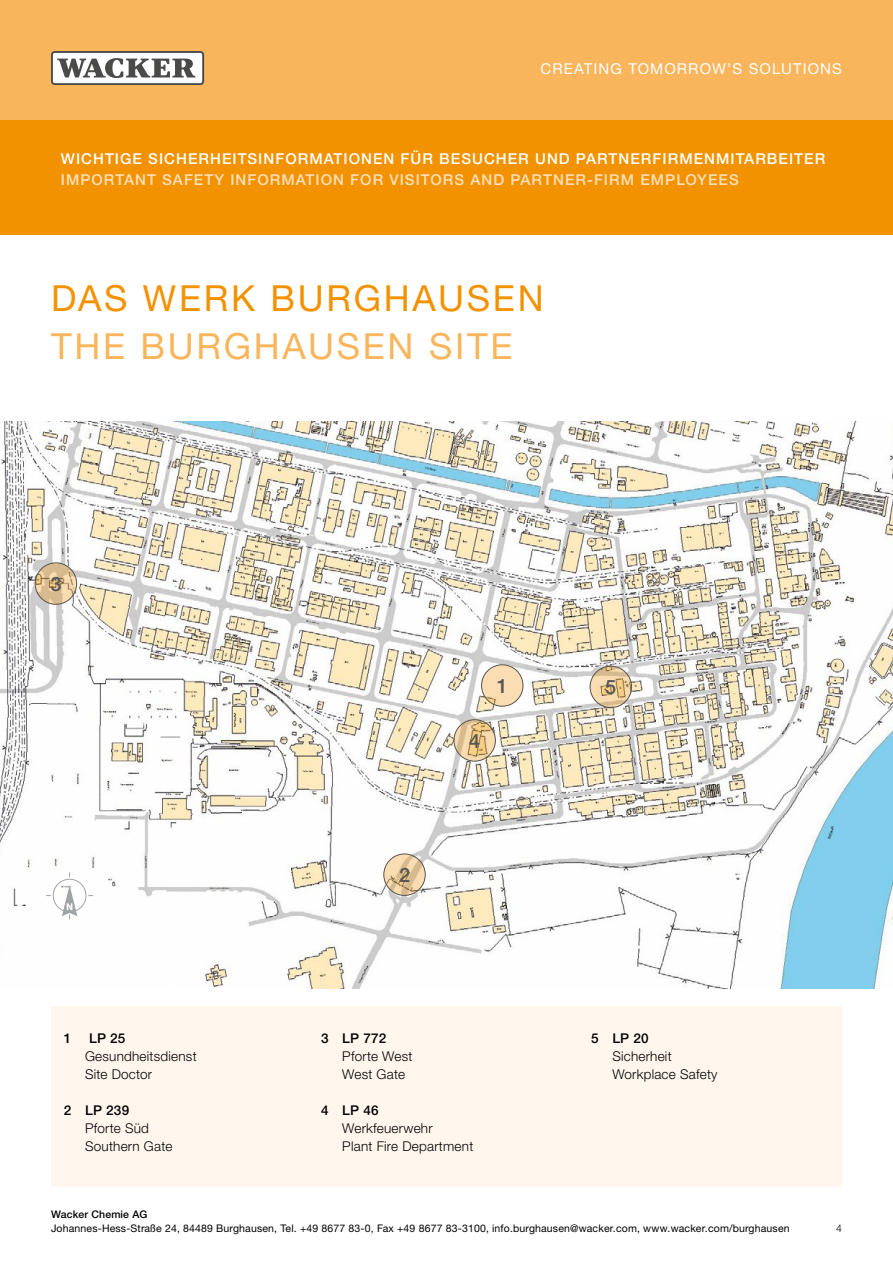
<style>
.page{position:relative;width:893px;height:1263px;background:#fff}
.page>*{position:absolute;margin:0;border:0;box-sizing:border-box;transform-origin:0 0}
.t1{font:36px "Neue Helveticafor WACKER 55";letter-spacing:.075em;color:#f39200}
.t2{font:36px "Neue Helveticafor WACKER 55";letter-spacing:.075em;color:#f9b55c}
.t3{font:19.8px "Neue Helveticafor WACKER 65";color:#575756}
.t4{font:15px "Neue Helveticafor WACKER 65";letter-spacing:.07em;color:#fff}
.t5{font:15px "Neue Helveticafor WACKER 65";letter-spacing:.07em;color:#fee0bc}
.t6{font:15px "Neue Helveticafor WACKER 55";letter-spacing:.075em;color:#fff}
.t7{font:13.5px/18px "Neue Helveticafor WACKER 45";letter-spacing:.015em;color:#000}
.t8{font:13.5px "Neue Helveticafor WACKER 65";letter-spacing:.015em;color:#000}
.t9{font:10.5px "Neue Helveticafor WACKER 55";letter-spacing:.015em;color:#000}
.t10{font:10.5px "Neue Helveticafor WACKER 65";letter-spacing:.015em;color:#000}
.t11{font:10.5px "Neue Helveticafor WACKER 45";color:#000}
</style>
<div class="page">
<div style="left:0;top:0;width:893px;height:234px;background:#f9b55c"></div>
<div style="left:0;top:120px;width:893px;height:114px;background:#f39200"></div>
<svg style="left:51px;top:51px;width:153px;height:34px"></svg>
<div style="left:53px;top:53px;width:149px;height:30px;background:#fff;border-radius:2px"></div>
<svg style="left:57px;top:58px;width:138px;height:20px"></svg>
<img style="left:0;top:422px;width:893px;height:567px">
<div style="left:51px;top:1007px;width:791px;height:180px;background:#fff7ee"></div>
<svg style="left:481px;top:664px;width:42px;height:43px"></svg>
<div style="left:481px;top:664px;width:42px;height:43px;border:1px solid #575756;border-radius:50%"></div>
<svg style="left:383px;top:853px;width:43px;height:43px"></svg>
<div style="left:383px;top:853px;width:43px;height:43px;border:1px solid #575756;border-radius:50%"></div>
<svg style="left:35px;top:562px;width:42px;height:43px"></svg>
<div style="left:35px;top:562px;width:42px;height:43px;border:1px solid #575756;border-radius:50%"></div>
<svg style="left:454px;top:719px;width:42px;height:42px"></svg>
<div style="left:454px;top:719px;width:42px;height:42px;border:1px solid #575756;border-radius:50%"></div>
<div style="left:53px;top:879px;width:33px;height:33px;border:1px solid #9fa4a7;border-radius:50%"></div>
<svg style="left:62px;top:885px;width:15px;height:34px"></svg>
<svg style="left:590px;top:666px;width:42px;height:42px"></svg>
<div style="left:590px;top:666px;width:42px;height:42px;border:1px solid #575756;border-radius:50%"></div>
<h3 class="t6" style="left:541px;top:59px;width:303px">CREATING TOMORROW’S SOLUTIONS</h3>
<h3 class="t4" style="left:61px;top:150px;width:766px">WICHTIGE SICHERHEITSINFORMATIONEN FÜR BESUCHER UND PARTNERFIRMENMITARBEITER</h3>
<h3 class="t5" style="left:61px;top:171px;width:679px">IMPORTANT SAFETY INFORMATION FOR VISITORS AND PARTNER-FIRM EMPLOYEES</h3>
<h1 class="t1" style="left:51px;top:276px;width:494px">DAS WERK BURGHAUSEN</h1>
<h1 class="t2" style="left:51px;top:324px;width:463px">THE BURGHAUSEN SITE</h1>
<h2 class="t3" style="left:50px;top:572px;width:13px">3</h2>
<h2 class="t3" style="left:399px;top:863px;width:13px">2</h2>
<h2 class="t3" style="left:469px;top:729px;width:13px">4</h2>
<h2 class="t3" style="left:497px;top:674px;width:13px">1</h2>
<h2 class="t3" style="left:605px;top:675px;width:13px">5</h2>
<p class="t8" style="left:64px;top:1030px;width:9px">1</p>
<p class="t8" style="left:89px;top:1030px;width:38px">LP 25</p>
<p class="t7" style="left:85px;top:1047px;width:113px">Gesundheitsdienst<br>Site Doctor</p>
<p class="t8" style="left:64px;top:1102px;width:67px">2 LP 239</p>
<p class="t7" style="left:85px;top:1119px;width:89px">Pforte Süd<br>Southern Gate</p>
<p class="t8" style="left:321px;top:1030px;width:67px">3 LP 772</p>
<p class="t7" style="left:342px;top:1047px;width:72px">Pforte West<br>West Gate</p>
<p class="t8" style="left:321px;top:1102px;width:59px">4 LP 46</p>
<p class="t7" style="left:342px;top:1119px;width:133px">Werkfeuerwehr<br>Plant Fire Department</p>
<p class="t8" style="left:591px;top:1030px;width:59px">5 LP 20</p>
<p class="t7" style="left:612px;top:1047px;width:107px">Sicherheit<br>Workplace Safety</p>
<p class="t10" style="left:51px;top:1208px;width:98px">Wacker Chemie AG</p>
<p class="t9" style="left:51px;top:1221px;width:740px">Johannes-Hess-Straße 24, 84489 Burghausen, Tel. +49 8677 83-0, Fax +49 8677 83-3100, info.burghausen@wacker.com, www.wacker.com/burghausen</p>
<p class="t11" style="left:836px;top:1221px;width:7px">4</p>
</div>
